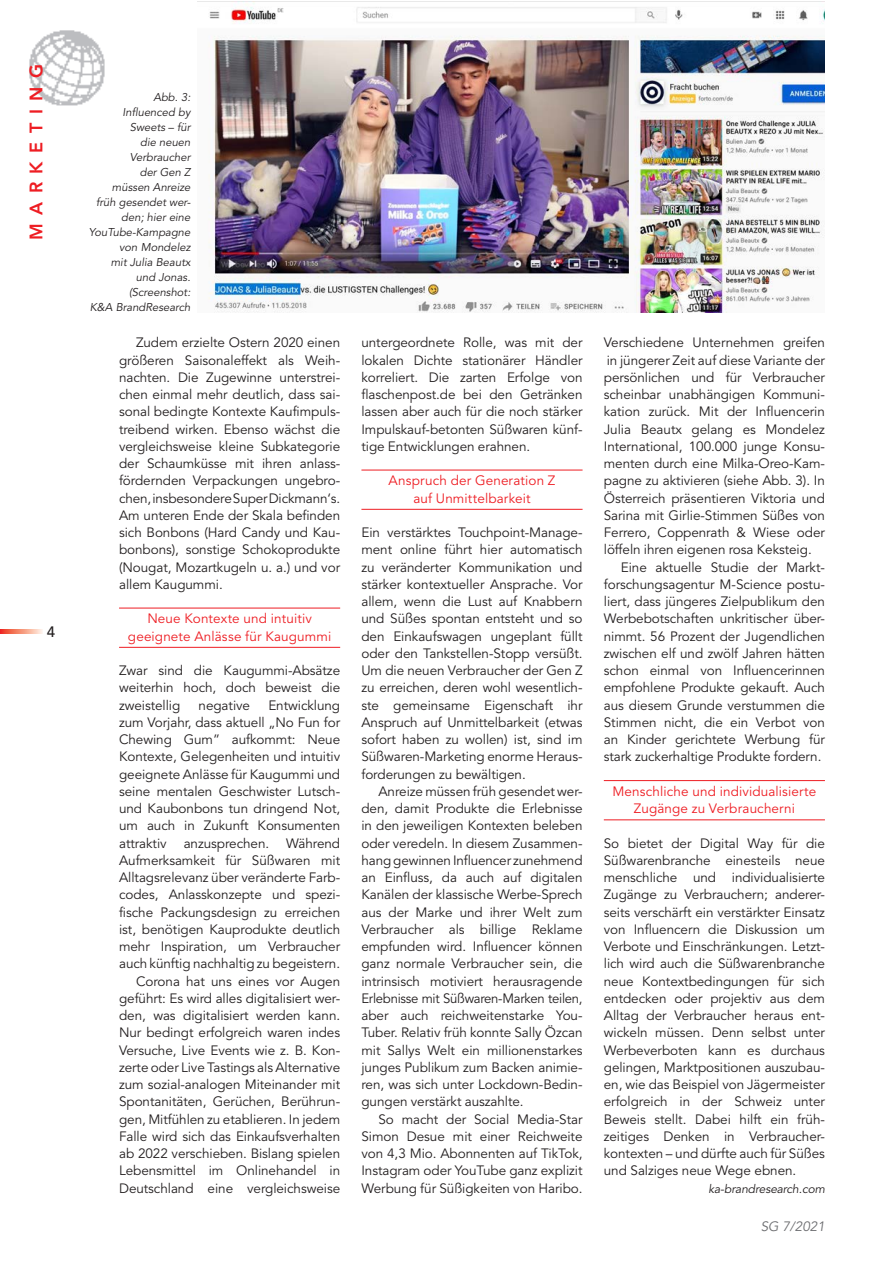
<style>
.page{position:relative;width:893px;height:1263px;background:#fff}
.page>*{position:absolute;margin:0;border:0;box-sizing:border-box;transform-origin:0 0}
._03_Rubrik_Deutsch{font:800 18px "Avenir LT Std";letter-spacing:.475em;color:#ee1d23}
.t1{font:500 15px "Avenir LT Std";color:#231f20}
._02_Lauftext_mit_Ein{font:13.5px/17.2px "Avenir LT Std";letter-spacing:-.005em;color:#231f20;text-align:justify}
._02_Lauftext_ohne_Ei{font:13.5px/17.2px "Avenir LT Std";letter-spacing:-.005em;color:#231f20;text-align:justify}
._02_Zwischentitel_NE{font:13.5px/17.2px "Avenir LT Std";letter-spacing:.01em;color:#ee1d23;text-align:center}
.t2{font:italic 13.5px "Avenir LT Std";color:#6c6d70}
._02_Internetadresse{font:italic 12px "Avenir LT Std";letter-spacing:-.01em;color:#231f20}
._03_Bildunterschrift{font:italic 11.25px/15px "Avenir LT Std";color:#231f20;text-align:right}
.s1{font-style:normal}
</style>
<div class="page">
<img style="left:29px;top:30px;width:76px;height:75px">
<svg style="left:0;top:629px;width:43px;height:5px"></svg>
<hr style="left:119px;top:608px;width:221px;height:1px;background:#ee1d23">
<hr style="left:119px;top:647px;width:221px;height:1px;background:#ee1d23">
<hr style="left:361px;top:470px;width:222px;height:1px;background:#ee1d23">
<hr style="left:361px;top:509px;width:222px;height:1px;background:#ee1d23">
<hr style="left:604px;top:780px;width:221px;height:1px;background:#ee1d23">
<hr style="left:604px;top:819px;width:221px;height:1px;background:#ee1d23">
<img style="left:198px;top:1px;width:627px;height:312px">
<p class="_03_Rubrik_Deutsch" style="left:26px;top:240px;width:178px;rotate:-90deg">MARKETING</p>
<p class="t1" style="left:47px;top:623px;width:10px">4</p>
<p class="_03_Bildunterschrift" style="left:89px;top:90px;width:103px">Abb. 3:<br>Influenced by<br>Sweets <span class="s1">–</span> für<br>die neuen<br>Verbraucher<br>der Gen Z<br>müssen Anreize<br>früh gesendet wer&shy;den; hier eine<br>YouTube-Kampagne von Mondelez<br>mit Julia Beautx und Jonas. (Screenshot:<br>K&amp;A BrandResearch</p>
<p class="_02_Lauftext_mit_Ein" style="left:119px;top:334px;width:223px;text-indent:17px">Zudem erzielte Ostern 2020 einen größeren Saisonaleffekt als Weih&shy;nachten. Die Zugewinne unterstrei&shy;chen einmal mehr deutlich, dass sai&shy;sonal bedingte Kontexte Kaufimpuls&shy;treibend wirken. Ebenso wächst die vergleichsweise kleine Subkategorie der Schaumküsse mit ihren anlass&shy;fördernden Verpackungen ungebro&shy;chen, insbesondere Super Dickmann‘s.<br>Am unteren Ende der Skala befinden sich Bonbons (Hard Candy und Kau&shy;bonbons), sonstige Schokoprodukte (Nougat, Mozartkugeln u. a.) und vor allem Kaugummi.</p>
<p class="_02_Zwischentitel_NE" style="left:128px;top:610px;width:205px">Neue Kontexte und intuitiv geeignete Anlässe für Kaugummi</p>
<p class="_02_Lauftext_ohne_Ei" style="left:119px;top:662px;width:223px">Zwar sind die Kaugummi-Absätze weiterhin hoch, doch beweist die zweistellig</p>
<p class="_02_Lauftext_ohne_Ei" style="left:119px;top:697px;width:223px;text-indent:149px">Entwicklung zum Vorjahr, dass aktuell „No Fun for Chewing Gum” aufkommt: Neue Kontexte, Gelegenheiten und intuitiv geeignete Anlässe für Kaugummi und seine mentalen Geschwister Lutsch&shy;und Kaubonbons tun dringend Not, um auch in Zukunft Konsumenten attraktiv</p>
<p class="_02_Lauftext_ohne_Ei" style="left:199px;top:697px;width:53px">negative</p>
<p class="_02_Lauftext_ohne_Ei" style="left:119px;top:835px;width:223px;text-indent:167px">Während Aufmerksamkeit für Süßwaren mit Alltagsrelevanz über veränderte Farb&shy;codes, Anlasskonzepte und spezi&shy;fische Packungsdesign zu erreichen ist, benötigen Kauprodukte deutlich mehr Inspiration, um Verbraucher auch künftig nachhaltig zu begeistern.</p>
<p class="_02_Lauftext_mit_Ein" style="left:119px;top:973px;width:223px;text-indent:17px">Corona hat uns eines vor Augen geführt: Es wird alles digitalisiert wer&shy;den, was digitalisiert werden kann.<br>Nur bedingt erfolgreich waren indes Versuche, Live Events wie z. B. Kon&shy;zerte oder Live Tastings als Alternative zum sozial-analogen Miteinander mit Spontanitäten, Gerüchen, Berührun&shy;gen, Mitfühlen zu etablieren. In jedem Falle wird sich das Einkaufsverhalten ab 2022 verschieben. Bislang spielen Lebensmittel im Onlinehandel in Deutschland eine vergleichsweise</p>
<p class="_02_Lauftext_ohne_Ei" style="left:184px;top:835px;width:87px">anzusprechen.</p>
<p class="_02_Lauftext_mit_Ein" style="left:361px;top:334px;width:223px">untergeordnete Rolle, was mit der lokalen Dichte stationärer Händler korreliert. Die zarten Erfolge von flaschenpost.de bei den Getränken lassen aber auch für die noch stärker Impulskauf-betonten Süßwaren künf&shy;tige Entwicklungen erahnen.</p>
<p class="_02_Zwischentitel_NE" style="left:389px;top:472px;width:168px">Anspruch der Generation Z auf Unmittelbarkeit</p>
<p class="_02_Lauftext_ohne_Ei" style="left:361px;top:524px;width:223px">Ein verstärktes Touchpoint-Manage&shy;ment online führt hier automatisch zu veränderter Kommunikation und stärker kontextueller Ansprache. Vor allem, wenn die Lust auf Knabbern und Süßes spontan entsteht und so den Einkaufswagen ungeplant füllt oder den Tankstellen-Stopp versüßt.<br>Um die neuen Verbraucher der Gen Z zu erreichen, deren wohl wesentlich&shy;ste gemeinsame Eigenschaft ihr Anspruch auf Unmittelbarkeit (etwas sofort haben zu wollen) ist, sind im Süßwaren-Marketing enorme Heraus&shy;forderungen zu bewältigen.</p>
<p class="_02_Lauftext_mit_Ein" style="left:361px;top:783px;width:223px;text-indent:17px">Anreize müssen früh gesendet wer&shy;den, damit Produkte die Erlebnisse in den jeweiligen Kontexten beleben oder veredeln. In diesem Zusammen&shy;hang gewinnen Influencer zunehmend an Einfluss, da auch auf digitalen Kanälen der klassische Werbe-Sprech aus der Marke und ihrer Welt zum Verbraucher als billige Reklame empfunden wird. Influencer können ganz normale Verbraucher sein, die intrinsisch motiviert herausragende Erlebnisse mit Süßwaren-Marken teilen, aber auch reichweitenstarke You-Tuber. Relativ früh konnte Sally Özcan mit Sallys Welt ein millionenstarkes junges Publikum zum Backen animie&shy;ren, was sich unter Lockdown-Bedin&shy;gungen verstärkt auszahlte.</p>
<p class="_02_Lauftext_mit_Ein" style="left:361px;top:1111px;width:223px;text-indent:17px">So macht der Social Media-Star Simon Desue mit einer Reichweite von 4,3 Mio. Abonnenten auf TikTok, Instagram oder YouTube ganz explizit Werbung für Süßigkeiten von Haribo.</p>
<p class="_02_Lauftext_mit_Ein" style="left:604px;top:334px;width:223px">Verschiedene Unternehmen greifen in jüngerer Zeit auf diese Variante der persönlichen und für Verbraucher scheinbar unabhängigen Kommuni&shy;kation zurück. Mit der Influencerin Julia Beautx gelang es Mondelez International, 100.000 junge Konsu&shy;menten durch eine Milka-Oreo-Kam&shy;pagne zu aktivieren (siehe Abb. 3). In Österreich präsentieren Viktoria und Sarina mit Girlie-Stimmen Süßes von Ferrero, Coppenrath &amp; Wiese oder löffeln ihren eigenen rosa Keksteig.</p>
<p class="_02_Lauftext_mit_Ein" style="left:604px;top:559px;width:223px;text-indent:17px">Eine aktuelle Studie der Markt&shy;forschungsagentur M-Science postu&shy;liert, dass jüngeres Zielpublikum den Werbebotschaften unkritischer über&shy;nimmt. 56 Prozent der Jugendlichen zwischen elf und zwölf Jahren hätten schon einmal von Influencerinnen empfohlene Produkte gekauft. Auch aus diesem Grunde verstummen die Stimmen nicht, die ein Verbot von an Kinder gerichtete Werbung für stark zuckerhaltige Produkte fordern.</p>
<p class="_02_Zwischentitel_NE" style="left:612px;top:783px;width:205px">Menschliche und individualisierte<br>Zugänge zu Verbraucherni</p>
<p class="_02_Lauftext_ohne_Ei" style="left:604px;top:835px;width:223px">So bietet der Digital Way für die Süßwarenbranche einesteils neue menschliche und individualisierte Zugänge zu Verbrauchern; anderer&shy;seits verschärft ein verstärkter Einsatz von Influencern die Diskussion um Verbote und Einschränkungen. Letzt&shy;lich wird auch die Süßwarenbranche neue Kontextbedingungen für sich entdecken oder projektiv aus dem Alltag der Verbraucher heraus ent&shy;wickeln müssen. Denn selbst unter Werbeverboten kann es durchaus gelingen, Marktpositionen auszubau&shy;en, wie das Beispiel von Jägermeister erfolgreich in der Schweiz unter Beweis stellt. Dabei hilft ein früh&shy;zeitiges Denken in Verbraucher&shy;kontexten – und dürfte auch für Süßes und Salziges neue Wege ebnen.</p>
<p class="_02_Internetadresse" style="left:708px;top:1181px;width:118px">ka-brandresearch.com</p>
<p class="t2" style="left:761px;top:1218px;width:66px">SG 7/2021</p>
</div>
